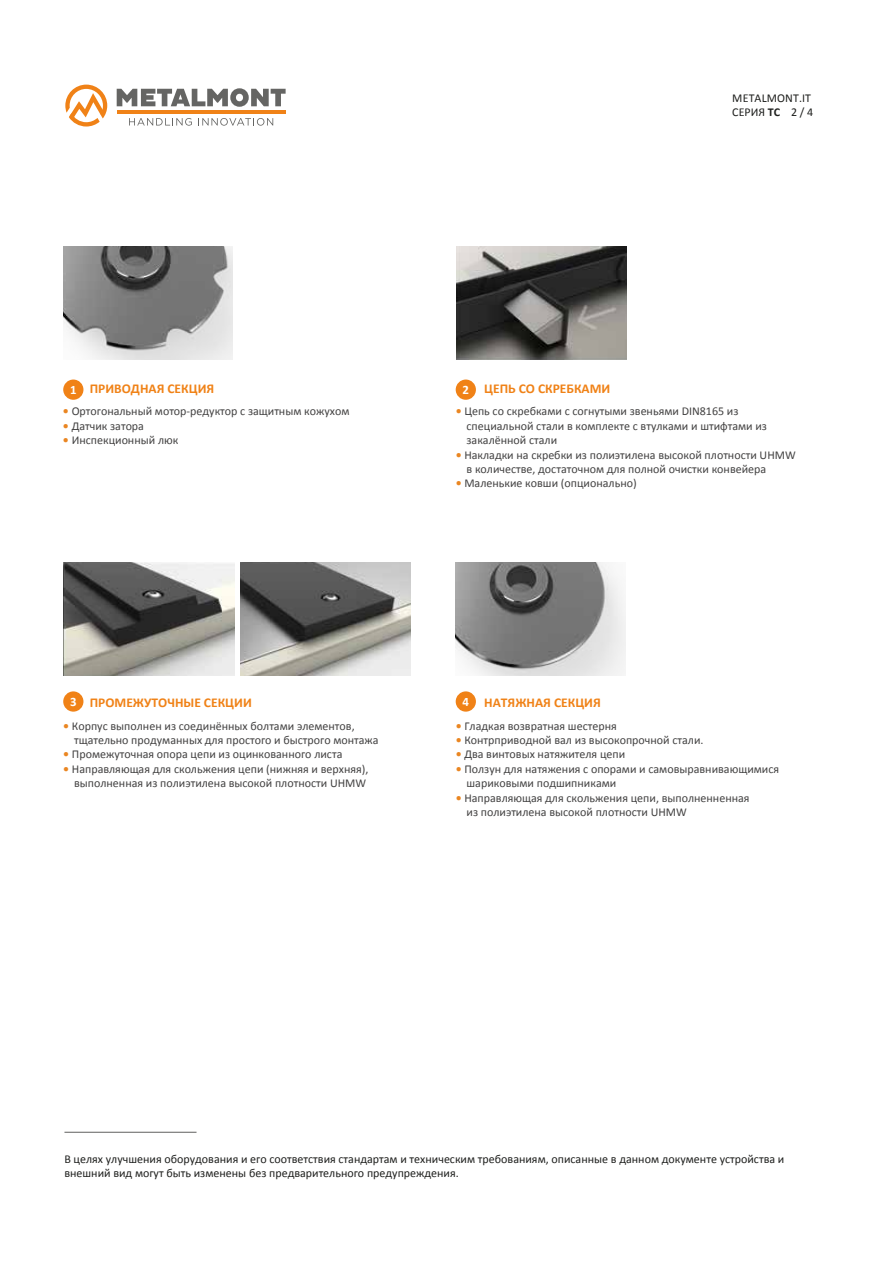
<style>
.page{position:relative;width:893px;height:1263px;background:#fff}
.page>*{position:absolute;margin:0;border:0;box-sizing:border-box;transform-origin:0 0}
.t1{font:700 13.5px "Calibri";color:#f08217}
.t2{font:700 12.9px "Calibri";color:#fff}
.t3{font:12px/14.4px "Calibri";color:#424141}
.t4{font:12px/14.4px "Calibri";color:#1e1f1d}
.s1{font-weight:700}
.s2{font-weight:700;color:#ea8622}
</style>
<div class="page">
<div style="left:63px;top:380px;width:20px;height:20px;background:#f08217;border-radius:50%"></div>
<div style="left:456px;top:380px;width:20px;height:20px;background:#f08217;border-radius:50%"></div>
<div style="left:63px;top:691px;width:20px;height:21px;background:#f08217;border-radius:50%"></div>
<div style="left:456px;top:691px;width:20px;height:21px;background:#f08217;border-radius:50%"></div>
<hr style="left:64px;top:1132px;width:133px;height:1px;background:#5f5f5e">
<svg style="left:117px;top:88px;width:169px;height:19px"></svg>
<hr style="left:117px;top:110px;width:169px;height:4px;background:#f08217">
<svg style="left:65px;top:85px;width:42px;height:42px"></svg>
<svg style="left:129px;top:118px;width:63px;height:8px"></svg>
<svg style="left:202px;top:118px;width:71px;height:8px"></svg>
<img style="left:64px;top:246px;width:169px;height:113px">
<img style="left:456px;top:246px;width:171px;height:113px">
<img style="left:240px;top:562px;width:171px;height:113px">
<img style="left:64px;top:562px;width:170px;height:113px">
<img style="left:456px;top:563px;width:169px;height:112px">
<p class="t4" style="left:732px;top:90px;width:82px">METALMONT.IT<br>СЕРИЯ <span class="s1">TC</span> 2 / 4</p>
<p class="t1" style="left:90px;top:379px;width:126px">ПРИВОДНАЯ СЕКЦИЯ</p>
<p class="t3" style="left:63px;top:404px;width:288px"><span class="s2">•</span> Ортогональный мотор-редуктор с защитным кожухом</p>
<p class="t3" style="left:63px;top:418px;width:83px"><span class="s2">•</span> Датчик затора</p>
<p class="t3" style="left:63px;top:433px;width:117px"><span class="s2">•</span> Инспекционный люк</p>
<p class="t1" style="left:484px;top:379px;width:128px">ЦЕПЬ СО СКРЕБКАМИ</p>
<p class="t3" style="left:467px;top:404px;width:302px;text-indent:-11px"><span class="s2">•</span> Цепь со скребками с согнутыми звеньями DIN8165 из специальной стали в комплекте с втулками и штифтами из закалённой стали</p>
<p class="t3" style="left:467px;top:447px;width:331px;text-indent:-11px"><span class="s2">•</span> Накладки на скребки из полиэтилена высокой плотности UHMW в количестве, достаточном для полной очистки конвейера</p>
<p class="t3" style="left:456px;top:476px;width:183px"><span class="s2">•</span> Маленькие ковши (опционально)</p>
<p class="t2" style="left:70px;top:381px;width:8px">1</p>
<p class="t2" style="left:463px;top:381px;width:8px">2</p>
<p class="t2" style="left:70px;top:693px;width:8px">3</p>
<p class="t2" style="left:463px;top:693px;width:8px">4</p>
<p class="t1" style="left:90px;top:693px;width:164px">ПРОМЕЖУТОЧНЫЕ СЕКЦИИ</p>
<p class="t3" style="left:74px;top:718px;width:306px;text-indent:-11px"><span class="s2">•</span> Корпус выполнен из соединённых болтами элементов, тщательно продуманных для простого и быстрого монтажа</p>
<p class="t3" style="left:63px;top:747px;width:281px"><span class="s2">•</span> Промежуточная опора цепи из оцинкованного листа</p>
<p class="t3" style="left:63px;top:761px;width:307px;text-align:right"><span class="s2">•</span> Направляющая для скольжения цепи (нижняя и верхняя), выполненная из полиэтилена высокой плотности UHMW</p>
<p class="t1" style="left:484px;top:693px;width:118px">НАТЯЖНАЯ СЕКЦИЯ</p>
<p class="t3" style="left:456px;top:718px;width:163px"><span class="s2">•</span> Гладкая возвратная шестерня</p>
<p class="t3" style="left:456px;top:732px;width:249px"><span class="s2">•</span> Контрприводной вал из высокопрочной стали.</p>
<p class="t3" style="left:456px;top:747px;width:171px"><span class="s2">•</span> Два винтовых натяжителя цепи</p>
<p class="t3" style="left:467px;top:761px;width:314px;text-indent:-11px"><span class="s2">•</span> Ползун для натяжения с опорами и самовыравнивающимися шариковыми подшипниками</p>
<p class="t3" style="left:467px;top:790px;width:285px;text-indent:-11px"><span class="s2">•</span> Направляющая для скольжения цепи, выполненненная из полиэтилена высокой плотности UHMW</p>
<p class="t4" style="left:64px;top:1151px;width:721px">В целях улучшения оборудования и его соответствия стандартам и техническим требованиям, описанные в данном документе устройства и внешний вид могут быть изменены без предварительного предупреждения.</p>
</div>
